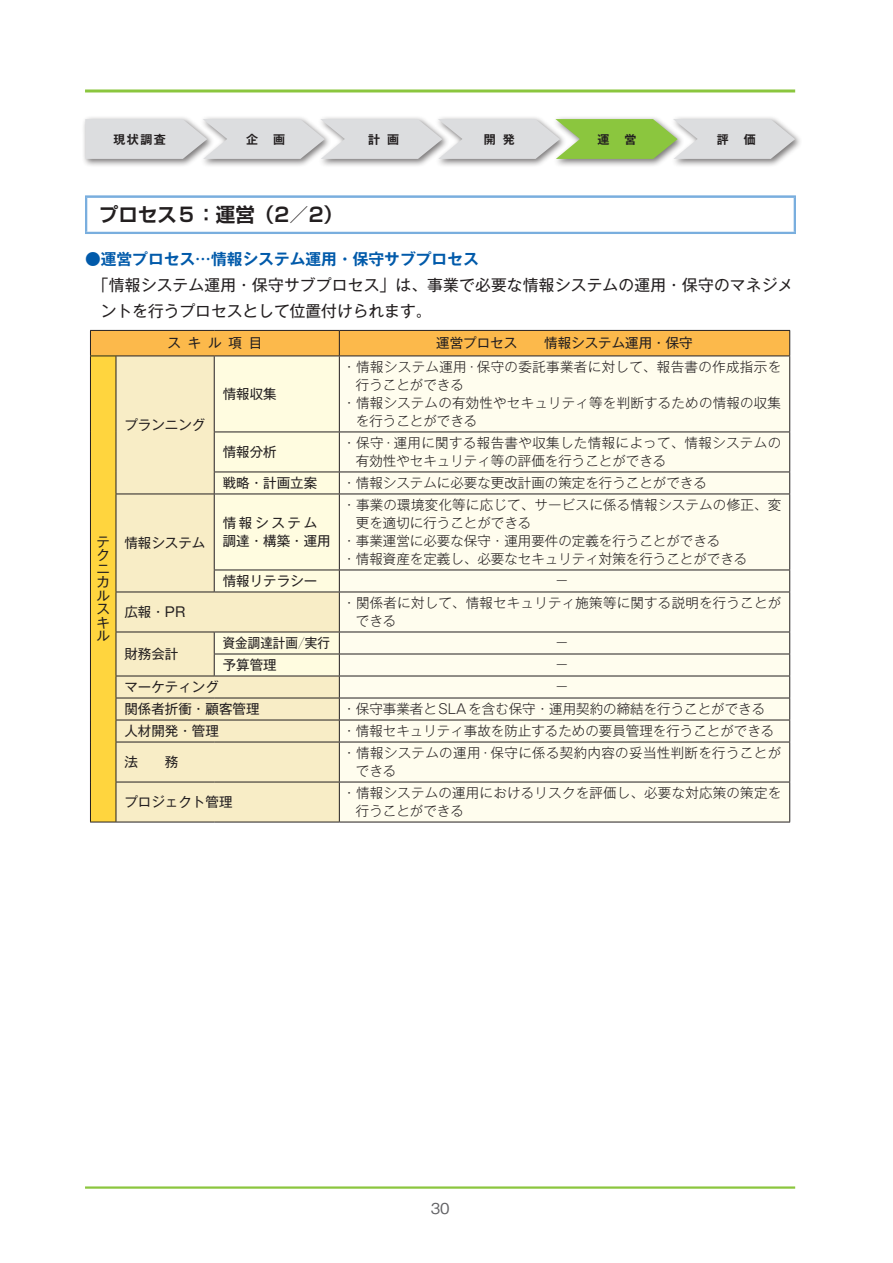
<style>
.page{position:relative;width:893px;height:1263px;background:#fff}
.page>*{position:absolute;margin:0;border:0;box-sizing:border-box;transform-origin:0 0}
.小見出し{font:700 19.5px "Shin Go Pr 5 De";color:#231f20}
.現状調査プロセス_本文{font:15.75px/26.2px "Gothic MB101 Pr 5";letter-spacing:.01em;color:#231f20}
.現状調査プロセス_見出し{font:700 15.75px "Gothic MB101 Pr 5 De";color:#015aaa}
.t1{font:500 15px "Gothic BBB Pr 5";color:#636366}
.表下{font:300 13.5px/18px "Gothic MB101 Pr 5";letter-spacing:.015em;color:#231f20}
.表_ジャス{font:13.5px/13.5px "Gothic MB101 Pr 5";color:#231f20;text-align:justify}
.表_ジャス-2{font:13.5px "Gothic MB101 Pr 5";color:#231f20;scale:.93 1}
.t2{font:700 12px "Gothic MB101 Pr 5 De";color:#231f20}
</style>
<div class="page">
<hr style="left:85px;top:196px;width:711px;height:2px;background:#79aede">
<hr style="left:85px;top:198px;width:2px;height:34px;background:#79aede">
<hr style="left:794px;top:198px;width:2px;height:34px;background:#79aede">
<hr style="left:85px;top:232px;width:711px;height:2px;background:#79aede">
<div style="left:81px;top:115px;width:133px;height:52px;background:#231f20;opacity:.6"></div>
<div style="left:198px;top:115px;width:133px;height:52px;background:#231f20;opacity:.6"></div>
<div style="left:316px;top:115px;width:133px;height:52px;background:#231f20;opacity:.6"></div>
<div style="left:669px;top:115px;width:133px;height:52px;background:#231f20;opacity:.6"></div>
<div style="left:434px;top:115px;width:132px;height:52px;background:#231f20;opacity:.6"></div>
<div style="left:551px;top:115px;width:133px;height:52px;background:#231f20;opacity:.6"></div>
<svg style="left:85px;top:119px;width:710px;height:40px;background:#d1dac8"></svg>
<div style="left:90px;top:356px;width:26px;height:466px;background:#ffd53e"></div>
<div style="left:117px;top:743px;width:222px;height:79px;background:#f8edc6"></div>
<div style="left:340px;top:743px;width:449px;height:79px;background:#fffdee"></div>
<hr style="left:90px;top:742px;width:1px;height:40px;background:#231f20">
<hr style="left:339px;top:742px;width:451px;height:1px;background:#231f20">
<hr style="left:789px;top:742px;width:1px;height:40px;background:#231f20">
<hr style="left:90px;top:782px;width:1px;height:40px;background:#231f20">
<hr style="left:339px;top:782px;width:451px;height:1px;background:#231f20">
<hr style="left:789px;top:782px;width:1px;height:40px;background:#231f20">
<svg style="left:90px;top:822px;width:26px;height:1px"></svg>
<hr style="left:116px;top:822px;width:98px;height:1px;background:#231f20">
<hr style="left:214px;top:822px;width:125px;height:1px;background:#231f20">
<hr style="left:339px;top:822px;width:451px;height:1px;background:#231f20">
<hr style="left:116px;top:742px;width:98px;height:1px;background:#231f20">
<hr style="left:116px;top:742px;width:1px;height:40px;background:#231f20">
<hr style="left:214px;top:742px;width:125px;height:1px;background:#231f20">
<hr style="left:339px;top:742px;width:1px;height:40px;background:#231f20">
<hr style="left:116px;top:782px;width:98px;height:1px;background:#231f20">
<hr style="left:116px;top:782px;width:1px;height:40px;background:#231f20">
<hr style="left:214px;top:782px;width:125px;height:1px;background:#231f20">
<hr style="left:339px;top:782px;width:1px;height:40px;background:#231f20">
<svg style="left:90px;top:330px;width:700px;height:412px;background:#f6edcf"></svg>
<hr style="left:339px;top:356px;width:451px;height:1px;background:#231f20">
<hr style="left:85px;top:89px;width:710px;height:3px;background:#8bc63e">
<hr style="left:85px;top:1186px;width:710px;height:3px;background:#8bc63e">
<p class="t2" style="left:113px;top:129px;width:54px">現状調査</p>
<p class="t2" style="left:246px;top:129px;width:40px">企　画</p>
<p class="t2" style="left:368px;top:129px;width:32px">計 画</p>
<p class="t2" style="left:484px;top:129px;width:32px">開 発</p>
<p class="t2" style="left:598px;top:129px;width:40px">運　営</p>
<p class="t2" style="left:717px;top:129px;width:40px">評　価</p>
<p class="小見出し" style="left:99px;top:199px;width:246px">プロセス５：運営（2／2）</p>
<p class="現状調査プロセス_見出し" style="left:85px;top:245px;width:395px">●運営プロセス…情報システム運用・保守サブプロセス</p>
<p class="現状調査プロセス_本文" style="left:101px;top:270px;width:694px;text-indent:-8px">「情報システム運用・保守サブプロセス」は、事業で必要な情報システムの運用・保守のマネジメントを行うプロセスとして位置付けられます。</p>
<p class="表_ジャス" style="left:168px;top:335px;width:96px">スキル項目</p>
<p class="表_ジャス" style="left:436px;top:335px;width:258px">運営プロセス　　情報システム運用・保守</p>
<p class="表_ジャス" style="left:96px;top:534px;width:15px">テクニカルスキル</p>
<p class="表_ジャス" style="left:124px;top:417px;width:83px">プランニング</p>
<p class="表_ジャス" style="left:124px;top:535px;width:83px">情報システム</p>
<p class="表_ジャス" style="left:223px;top:386px;width:55px">情報収集</p>
<p class="表下" style="left:356px;top:357px;width:427px;text-indent:-14px">・情報システム運用･保守の委託事業者に対して、報告書の作成指示を行うことができる</p>
<p class="表下" style="left:356px;top:393px;width:427px;text-indent:-14px">・情報システムの有効性やセキュリティ等を判断するための情報の収集を行うことができる</p>
<p class="表_ジャス" style="left:223px;top:444px;width:55px">情報分析</p>
<p class="表下" style="left:356px;top:433px;width:427px;text-indent:-14px">・保守･運用に関する報告書や収集した情報によって、情報システムの有効性やセキュリティ等の評価を行うことができる</p>
<p class="表_ジャス" style="left:223px;top:475px;width:96px">戦略・計画立案</p>
<p class="表下" style="left:342px;top:473px;width:366px">・情報システムに必要な更改計画の策定を行うことができる</p>
<p class="表_ジャス" style="left:223px;top:515px;width:96px">情報システム</p>
<p class="表_ジャス" style="left:223px;top:533px;width:109px">調達・構築・運用</p>
<p class="表下" style="left:356px;top:495px;width:427px;text-indent:-14px">・事業の環境変化等に応じて、サービスに係る情報システムの修正、変更を適切に行うことができる</p>
<p class="表下" style="left:342px;top:531px;width:379px">・事業運営に必要な保守・運用要件の定義を行うことができる</p>
<p class="表下" style="left:342px;top:549px;width:406px">・情報資産を定義し、必要なセキュリティ対策を行うことができる</p>
<p class="表_ジャス" style="left:223px;top:573px;width:96px">情報リテラシー</p>
<p class="表下" style="left:555px;top:571px;width:15px">－</p>
<p class="表_ジャス" style="left:124px;top:604px;width:62px">広報・PR</p>
<p class="表下" style="left:356px;top:593px;width:427px;text-indent:-14px">・関係者に対して、情報セキュリティ施策等に関する説明を行うことができる</p>
<p class="表_ジャス" style="left:124px;top:646px;width:55px">財務会計</p>
<p class="表_ジャス-2" style="left:223px;top:632px;width:117px">資金調達計画／実行</p>
<p class="表下" style="left:555px;top:633px;width:15px">－</p>
<p class="表_ジャス" style="left:223px;top:657px;width:55px">予算管理</p>
<p class="表下" style="left:555px;top:655px;width:15px">－</p>
<p class="表_ジャス" style="left:124px;top:679px;width:96px">マーケティング</p>
<p class="表下" style="left:555px;top:677px;width:15px">－</p>
<p class="表_ジャス" style="left:124px;top:701px;width:137px">関係者折衝・顧客管理</p>
<p class="表下" style="left:342px;top:699px;width:424px">・保守事業者とSLAを含む保守・運用契約の締結を行うことができる</p>
<p class="表_ジャス" style="left:124px;top:723px;width:96px">人材開発・管理</p>
<p class="表下" style="left:342px;top:721px;width:433px">・情報セキュリティ事故を防止するための要員管理を行うことができる</p>
<p class="表_ジャス" style="left:124px;top:754px;width:55px">法　　務</p>
<p class="表下" style="left:356px;top:743px;width:427px;text-indent:-14px">・情報システムの運用･保守に係る契約内容の妥当性判断を行うことができる</p>
<p class="表_ジャス" style="left:124px;top:794px;width:110px">プロジェクト管理</p>
<p class="表下" style="left:356px;top:783px;width:427px;text-indent:-14px">・情報システムの運用におけるリスクを評価し、必要な対応策の策定を行うことができる</p>
<p class="t1" style="left:431px;top:1196px;width:20px">30</p>
</div>
